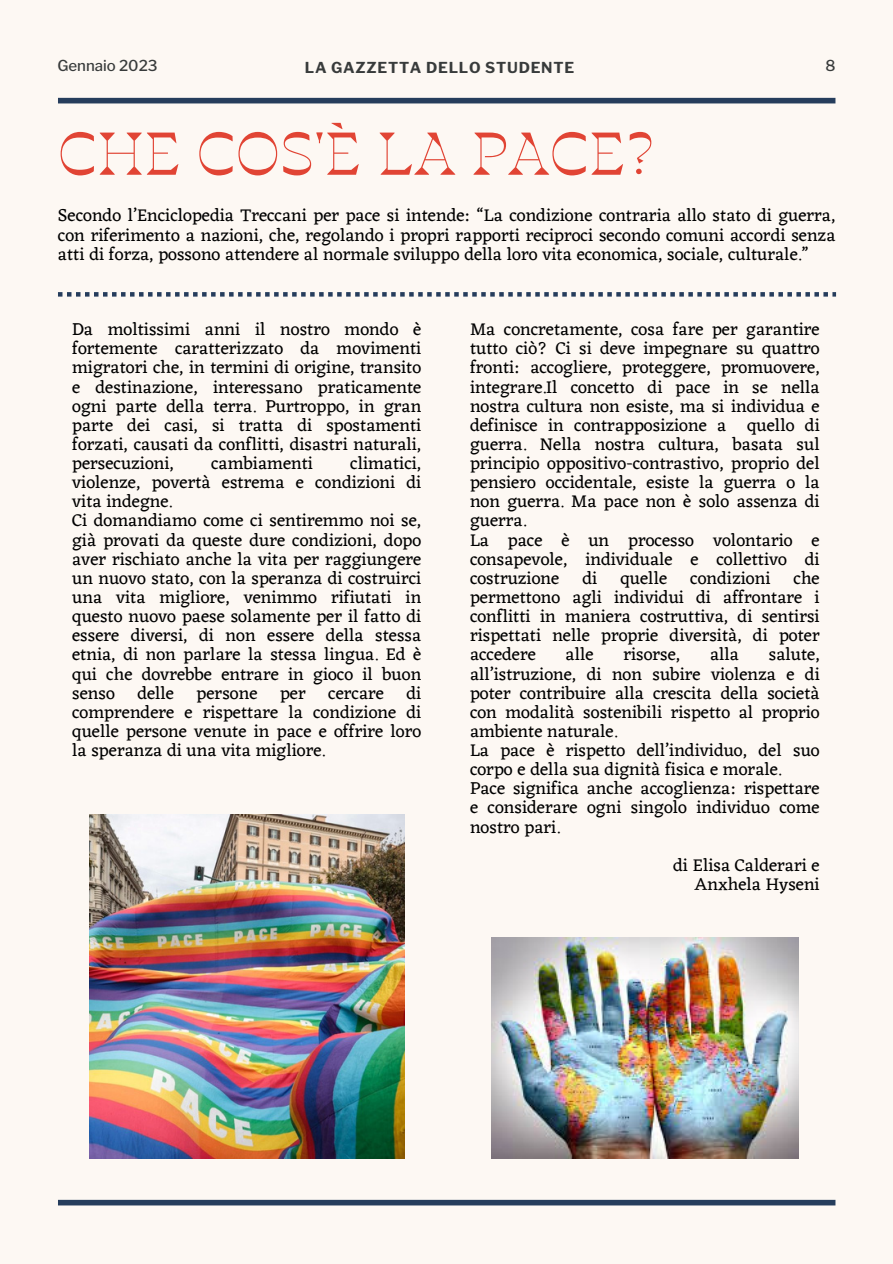
<style>
.page{position:relative;width:893px;height:1264px;background:#fff}
.page>*{position:absolute;margin:0;border:0;box-sizing:border-box;transform-origin:0 0}
.t1{font:60px "Blackest";color:#e14434}
.t2{font:18px/19.2px "Eczar";color:#000;text-align:justify}
.t3{font:700 15px "Libre Franklin";letter-spacing:.05em;color:#383b3b}
.t4{font:500 15px "Libre Franklin";color:#383b3b}
</style>
<div class="page">
<div style="left:0;top:0;width:892px;height:1263px;background:#fdf8f3"></div>
<div style="left:58px;top:98px;width:777px;height:5px;background:#263d5c"></div>
<div style="left:58px;top:1199px;width:777px;height:6px;background:#263d5c"></div>
<svg style="left:58px;top:292px;width:778px;height:4px"></svg>
<img style="left:89px;top:814px;width:315px;height:344px">
<img style="left:491px;top:937px;width:307px;height:221px">
<p class="t4" style="left:57px;top:57px;width:102px">Gennaio 2023</p>
<p class="t3" style="left:305px;top:58px;width:271px">LA GAZZETTA DELLO STUDENTE</p>
<p class="t4" style="left:825px;top:57px;width:12px">8</p>
<p class="t1" style="left:58px;top:125px;width:597px">CHE COS'È LA PACE?</p>
<p class="t2" style="left:58px;top:206px;width:779px">Secondo l’Enciclopedia Treccani per pace si intende: “La condizione contraria allo stato di guerra, con riferimento a nazioni, che, regolando i propri rapporti reciproci secondo comuni accordi senza atti di forza, possono attendere al normale sviluppo della loro vita economica, sociale, culturale.”</p>
<p class="t2" style="left:72px;top:319px;width:350px">Da moltissimi anni il nostro mondo è fortemente caratterizzato da movimenti migratori che, in termini di origine, transito e destinazione, interessano praticamente ogni parte della terra. Purtroppo, in gran parte dei casi, si tratta di spostamenti forzati, causati da conflitti, disastri naturali, persecuzioni,</p>
<p class="t2" style="left:72px;top:453px;width:350px;text-indent:278px">climatici, violenze, povertà estrema e condizioni di vita indegne.</p>
<p class="t2" style="left:72px;top:510px;width:350px">Ci domandiamo come ci sentiremmo noi se, già provati da queste dure condizioni, dopo aver rischiato anche la vita per raggiungere un nuovo stato, con la speranza di costruirci una vita migliore, venimmo rifiutati in questo nuovo paese solamente per il fatto di essere diversi, di non essere della stessa etnia, di non parlare la stessa lingua. Ed è qui che dovrebbe entrare in gioco il buon senso</p>
<p class="t2" style="left:211px;top:453px;width:103px">cambiamenti</p>
<p class="t2" style="left:72px;top:683px;width:350px;text-indent:334px">di comprendere e rispettare la condizione di quelle persone venute in pace e offrire loro la speranza di una vita migliore.</p>
<p class="t2" style="left:137px;top:683px;width:38px">delle</p>
<p class="t2" style="left:196px;top:683px;width:62px">persone</p>
<p class="t2" style="left:280px;top:683px;width:27px">per</p>
<p class="t2" style="left:328px;top:683px;width:57px">cercare</p>
<p class="t2" style="left:470px;top:319px;width:351px">Ma concretamente, cosa fare per garantire tutto ciò? Ci si deve impegnare su quattro fronti: accogliere, proteggere, promuovere, integrare.Il concetto di pace in se nella nostra cultura non esiste, ma si individua e definisce in contrapposizione a quello di guerra. Nella nostra cultura, basata sul principio oppositivo-contrastivo, proprio del pensiero occidentale, esiste la guerra o la non guerra. Ma pace non è solo assenza di guerra.</p>
<p class="t2" style="left:470px;top:530px;width:351px">La pace è un processo volontario e consapevole, individuale e collettivo di costruzione</p>
<p class="t2" style="left:470px;top:568px;width:351px;text-indent:323px">che permettono agli individui di affrontare i conflitti in maniera costruttiva, di sentirsi rispettati nelle proprie diversità, di poter accedere</p>
<p class="t2" style="left:582px;top:568px;width:16px">di</p>
<p class="t2" style="left:620px;top:568px;width:48px">quelle</p>
<p class="t2" style="left:690px;top:568px;width:82px">condizioni</p>
<p class="t2" style="left:470px;top:644px;width:351px;text-indent:299px">salute, all’istruzione, di non subire violenza e di poter contribuire alla crescita della società con modalità sostenibili rispetto al proprio ambiente naturale.</p>
<p class="t2" style="left:470px;top:740px;width:351px">La pace è rispetto dell’individuo, del suo corpo e della sua dignità fisica e morale.</p>
<p class="t2" style="left:470px;top:778px;width:351px">Pace significa anche accoglienza: rispettare e considerare ogni singolo individuo come nostro pari.</p>
<p class="t2" style="left:673px;top:855px;width:148px">di Elisa Calderari e</p>
<p class="t2" style="left:694px;top:874px;width:126px">Anxhela Hyseni</p>
<p class="t2" style="left:565px;top:644px;width:29px">alle</p>
<p class="t2" style="left:623px;top:644px;width:58px">risorse,</p>
<p class="t2" style="left:710px;top:644px;width:30px">alla</p>
</div>
